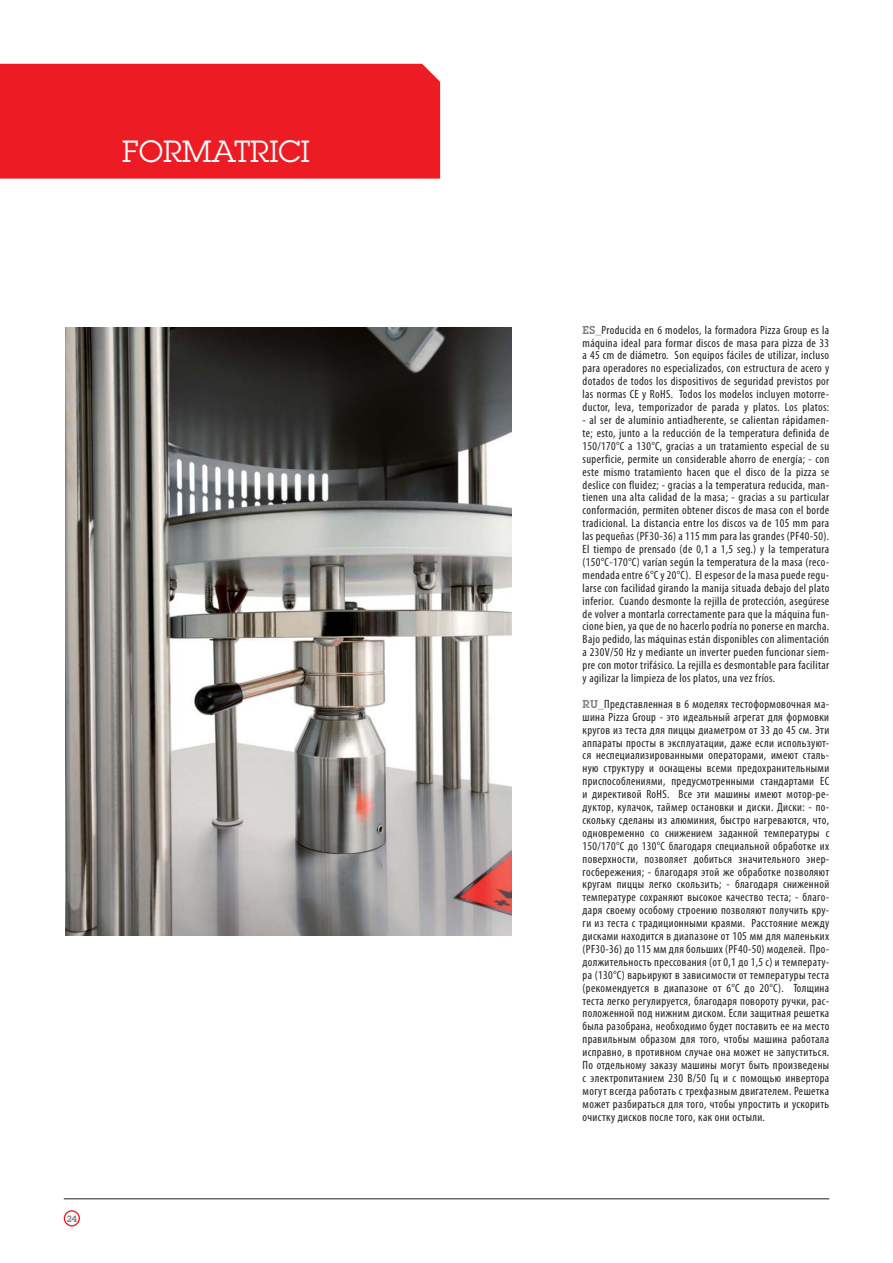
<style>
.page{position:relative;width:893px;height:1263px;background:#fff}
.page>*{position:absolute;margin:0;border:0;box-sizing:border-box;transform-origin:0 0}
.t1{font:30px "Lubalin Graph Std";color:#fff}
.t2{font:condensed 12px/12.9px "Myriad Pro";letter-spacing:.03em;color:#231f20;text-align:justify}
.t3{font:600 9px "Lubalin Graph Std";color:#808285}
.s1{font-family:"Lubalin Graph Std";font-weight:600;font-stretch:normal;font-size:11.25px;color:#808285}
</style>
<div class="page">
<div style="left:0;top:64px;width:440px;height:115px;background:#ed1c24"></div>
<div style="left:64px;top:1210px;width:16px;height:16px;border:1px solid #ed1c24;border-radius:50%"></div>
<img style="left:65px;top:327px;width:446px;height:608px">
<hr style="left:64px;top:1198px;width:765px;height:1px;background:#231f20">
<h1 class="t1" style="left:122px;top:140px;width:189px">FORMATRICI</h1>
<p class="t3" style="left:67px;top:1213px;width:12px">24</p>
<p class="t2" style="left:583px;top:324px;width:248px"><span class="s1">ES_</span>Producida en 6 modelos, la formadora Pizza Group es la máquina ideal para formar discos de masa para pizza de 33 a 45 cm de diámetro. Son equipos fáciles de utilizar, incluso para operadores no especializados, con estructura de acero y dotados de todos los dispositivos de seguridad previstos por las normas CE y RoHS. Todos los modelos incluyen motorre&shy;ductor, leva, temporizador de parada y platos. Los platos:</p>
<p class="t2" style="left:583px;top:415px;width:248px">- al ser de aluminio antiadherente, se calientan rápidamen&shy;te; esto, junto a la reducción de la temperatura definida de 150/170°C a 130°C, gracias a un tratamiento especial de su superficie, permite un considerable ahorro de energía; - con este mismo tratamiento hacen que el disco de la pizza se deslice con fluidez; - gracias a la temperatura reducida, man&shy;tienen una alta calidad de la masa; - gracias a su particular conformación, permiten obtener discos de masa con el borde tradicional. La distancia entre los discos va de 105 mm para las pequeñas (PF30-36) a 115 mm para las grandes (PF40-50).<br>El tiempo de prensado (de 0,1 a 1,5 seg.) y la temperatura (150°C-170°C) varían según la temperatura de la masa (reco&shy;mendada entre 6°C y 20°C). El espesor de la masa puede regu&shy;larse con facilidad girando la manija situada debajo del plato inferior. Cuando desmonte la rejilla de protección, asegúrese de volver a montarla correctamente para que la máquina fun&shy;cione bien, ya que de no hacerlo podría no ponerse en marcha.<br>Bajo pedido, las máquinas están disponibles con alimentación a 230V/50 Hz y mediante un inverter pueden funcionar siem&shy;pre con motor trifásico. La rejilla es desmontable para facilitar y agilizar la limpieza de los platos, una vez fríos.</p>
<p class="t2" style="left:583px;top:699px;width:248px"><span class="s1">RU_</span>Представленная в 6 моделях тестоформовочная ма&shy;шина Pizza Group - это идеальный агрегат для формовки кругов из теста для пиццы диаметром от 33 до 45 см. Эти аппараты просты в эксплуатации, даже если используют&shy;ся неспециализированными операторами, имеют сталь&shy;ную структуру и оснащены всеми предохранительными приспособлениями, предусмотренными стандартами ЕС и директивой RoHS. Все эти машины имеют мотор-ре&shy;дуктор, кулачок, таймер остановки и диски. Диски: - по&shy;скольку сделаны из алюминия, быстро нагреваются, что, одновременно со снижением заданной температуры с 150/170°C до 130°C благодаря специальной обработке их поверхности, позволяет добиться значительного энер&shy;госбережения; - благодаря этой же обработке позволяют кругам пиццы легко скользить; - благодаря сниженной температуре сохраняют высокое качество теста; - благо&shy;даря своему особому строению позволяют получить кру&shy;ги из теста с традиционными краями. Расстояние между дисками находится в диапазоне от 105 мм для маленьких (PF30-36) до 115 мм для больших (PF40-50) моделей. Про&shy;должительность прессования (от 0,1 до 1,5 с) и температу&shy;ра (130°C) варьируют в зависимости от температуры теста (рекомендуется в диапазоне от 6°C до 20°C). Толщина теста легко регулируется, благодаря повороту ручки, рас&shy;положенной под нижним диском. Если защитная решетка была разобрана, необходимо будет поставить ее на место правильным образом для того, чтобы машина работала исправно, в противном случае она может не запуститься.<br>По отдельному заказу машины могут быть произведены с электропитанием 230 В/50 Гц и с помощью инвертора могут всегда работать с трехфазным двигателем. Решетка может разбираться для того, чтобы упростить и ускорить очистку дисков после того, как они остыли.</p>
</div>
